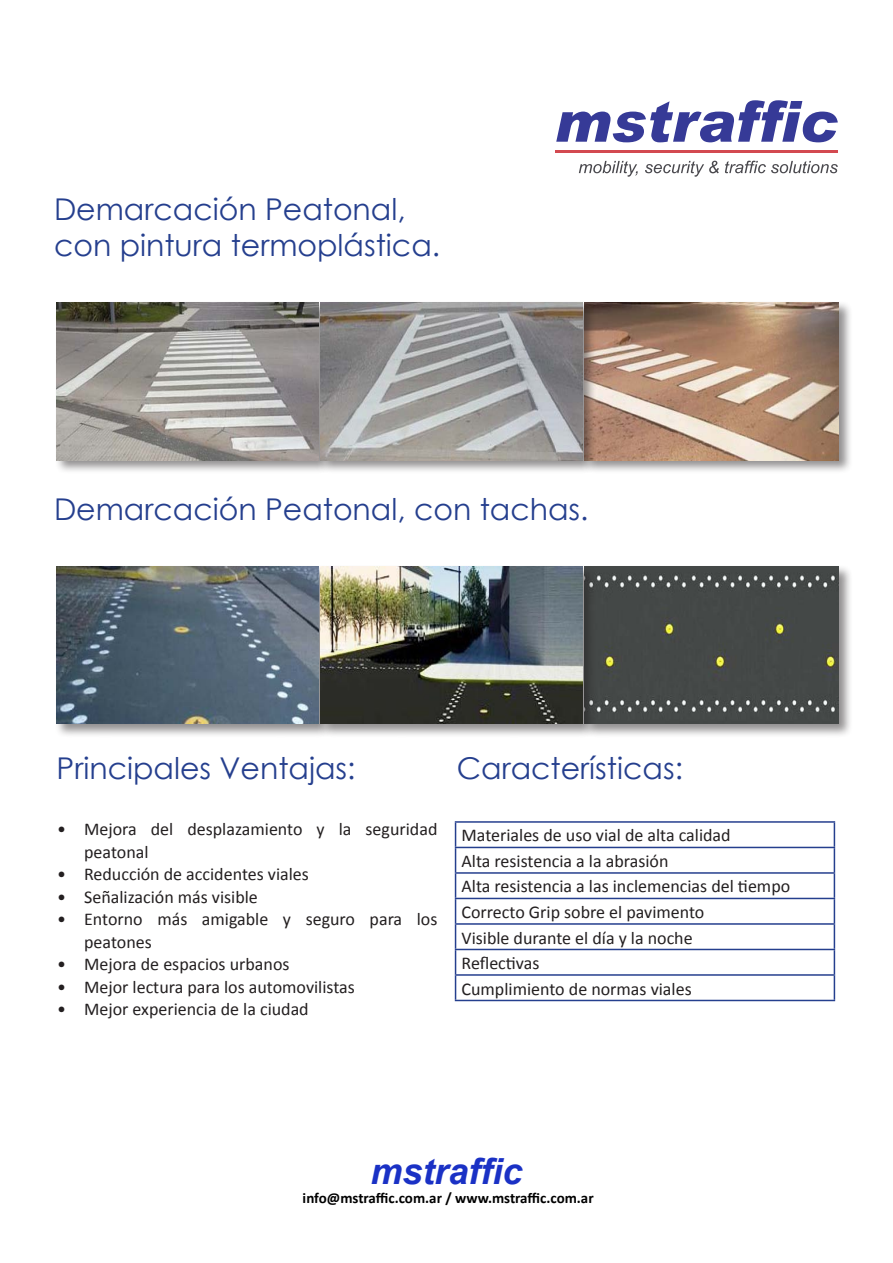
<style>
.page{position:relative;width:893px;height:1263px;background:#fff}
.page>*{position:absolute;margin:0;border:0;box-sizing:border-box;transform-origin:0 0}
.t1{font:italic 700 36px "Arial";color:#1a31c5}
.t2{font:30px "Century Gothic";color:#253f8e}
.Estilo_de_párrafo_1{font:18px/22.5px "Calibri";color:#231f20}
.t3{font:700 15px "Calibri";color:#000}
</style>
<div class="page">
<div style="left:54px;top:300px;width:279px;height:174px;background:#231f20;opacity:.5"></div>
<img style="left:57px;top:303px;width:262px;height:157px">
<div style="left:54px;top:564px;width:279px;height:174px;background:#231f20;opacity:.5"></div>
<img style="left:57px;top:566px;width:262px;height:157px">
<div style="left:582px;top:300px;width:271px;height:174px;background:#231f20;opacity:.5"></div>
<img style="left:597px;top:303px;width:242px;height:157px">
<div style="left:582px;top:564px;width:271px;height:174px;background:#231f20;opacity:.5"></div>
<div style="left:597px;top:566px;width:242px;height:157px;background:#444847"></div>
<div style="left:319px;top:300px;width:278px;height:174px;background:#231f20;opacity:.5"></div>
<img style="left:321px;top:303px;width:261px;height:157px">
<div style="left:319px;top:564px;width:278px;height:174px;background:#231f20;opacity:.5"></div>
<hr style="left:455px;top:821px;width:380px;height:2px;background:#253f8e">
<hr style="left:455px;top:847px;width:380px;height:1px;background:#253f8e">
<hr style="left:455px;top:872px;width:380px;height:2px;background:#253f8e">
<hr style="left:455px;top:898px;width:380px;height:1px;background:#253f8e">
<hr style="left:455px;top:923px;width:380px;height:2px;background:#253f8e">
<hr style="left:455px;top:949px;width:380px;height:1px;background:#253f8e">
<hr style="left:455px;top:974px;width:380px;height:2px;background:#253f8e">
<svg style="left:455px;top:823px;width:1px;height:177px"></svg>
<svg style="left:834px;top:823px;width:1px;height:177px"></svg>
<hr style="left:455px;top:1000px;width:380px;height:1px;background:#253f8e">
<svg style="left:556px;top:100px;width:282px;height:42px"></svg>
<svg style="left:579px;top:161px;width:59px;height:16px"></svg>
<svg style="left:645px;top:161px;width:74px;height:16px"></svg>
<svg style="left:725px;top:161px;width:113px;height:12px"></svg>
<hr style="left:556px;top:151px;width:282px;height:2px;background:#d34950">
<p class="t2" style="left:54px;top:188px;width:353px">Demarcación Peatonal,</p>
<p class="t2" style="left:54px;top:224px;width:388px">con pintura termoplástica.</p>
<p class="t2" style="left:54px;top:488px;width:536px">Demarcación Peatonal, con tachas.</p>
<p class="t2" style="left:57px;top:748px;width:300px">Principales Ventajas:</p>
<p class="t2" style="left:457px;top:748px;width:228px">Características:</p>
<p class="Estilo_de_párrafo_1" style="left:84px;top:817px;width:355px;text-indent:-27px">• Mejora del desplazamiento y la seguridad peatonal</p>
<p class="Estilo_de_párrafo_1" style="left:57px;top:862px;width:253px">• Reducción de accidentes viales</p>
<p class="Estilo_de_párrafo_1" style="left:57px;top:885px;width:202px">• Señalización más visible</p>
<p class="Estilo_de_párrafo_1" style="left:84px;top:907px;width:355px;text-indent:-27px">• Entorno más amigable y seguro para los peatones</p>
<p class="Estilo_de_párrafo_1" style="left:57px;top:952px;width:234px">• Mejora de espacios urbanos</p>
<p class="Estilo_de_párrafo_1" style="left:57px;top:975px;width:299px">• Mejor lectura para los automovilistas</p>
<p class="Estilo_de_párrafo_1" style="left:57px;top:997px;width:253px">• Mejor experiencia de la ciudad</p>
<p class="Estilo_de_párrafo_1" style="left:462px;top:823px;width:271px">Materiales de uso vial de alta calidad</p>
<p class="Estilo_de_párrafo_1" style="left:462px;top:849px;width:208px">Alta resistencia a la abrasión</p>
<p class="Estilo_de_párrafo_1" style="left:462px;top:874px;width:330px">Alta resistencia a las inclemencias del tiempo</p>
<p class="Estilo_de_párrafo_1" style="left:462px;top:900px;width:244px">Correcto Grip sobre el pavimento</p>
<p class="Estilo_de_párrafo_1" style="left:462px;top:925px;width:233px">Visible durante el día y la noche</p>
<p class="Estilo_de_párrafo_1" style="left:462px;top:951px;width:79px">Reflectivas</p>
<p class="Estilo_de_párrafo_1" style="left:462px;top:976px;width:232px">Cumplimiento de normas viales</p>
<h1 class="t1" style="left:370px;top:1147px;width:154px">mstraffic</h1>
<p class="t3" style="left:303px;top:1189px;width:292px">info@mstraffic.com.ar / www.mstraffic.com.ar</p>
</div>
